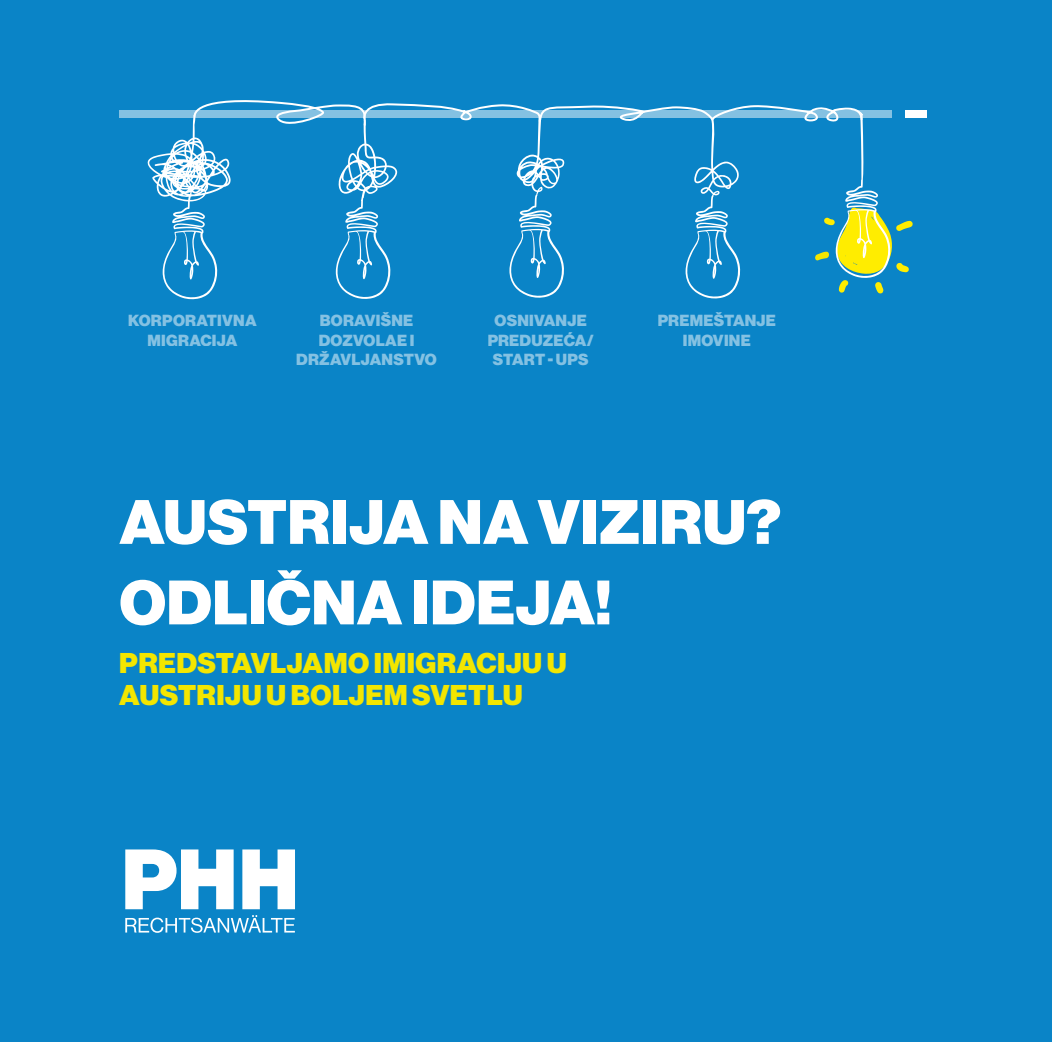
<style>
.page{position:relative;width:1052px;height:1042px;background:#0a84c7}
.page>*{position:absolute;margin:0;border:0;box-sizing:border-box;transform-origin:0 0}
.t1{font:61.25px/80.5px "N Haas Grotesk DS Pro 95 Blk";letter-spacing:.01em;color:#fff}
.t2{font:28px/31.5px "N Haas Grotesk DS Pro 95 Blk";letter-spacing:.015em;color:#f3e600}
.t3{font:15.75px/19.2px "N Haas Grotesk DS Pro 95 Blk";letter-spacing:.015em;color:#fff;text-align:center}
</style>
<div class="page">
<svg style="left:125px;top:849px;width:109px;height:60px"></svg>
<svg style="left:242px;top:849px;width:53px;height:60px"></svg>
<svg style="left:125px;top:915px;width:170px;height:18px"></svg>
<div style="left:119px;top:110px;width:773px;height:8px;background:#84c1e2"></div>
<div style="left:905px;top:110px;width:21px;height:8px;background:#fff"></div>
<svg style="left:147px;top:100px;width:766px;height:200px"></svg>
<p class="t3" style="left:128px;top:311px;width:130px">KORPORATIVNA<br>MIGRACIJA</p>
<p class="t3" style="left:296px;top:311px;width:142px">BORAVIŠNE<br>DOZVOLAE I<br>DRŽAVLJANSTVO</p>
<p class="t3" style="left:487px;top:311px;width:108px">OSNIVANJE<br>PREDUZEĆA/<br>START - UPS</p>
<p class="t3" style="left:657px;top:311px;width:120px;line-height:19.8px">PREMEŠTANJE<br>IMOVINE</p>
<h1 class="t1" style="left:120px;top:483px;width:663px">AUSTRIJA NA VIZIRU?<br>ODLIČNA IDEJA!</h1>
<h2 class="t2" style="left:119px;top:648px;width:449px">PREDSTAVLJAMO IMIGRACIJU U<br>AUSTRIJU U BOLJEM SVETLU</h2>
</div>
